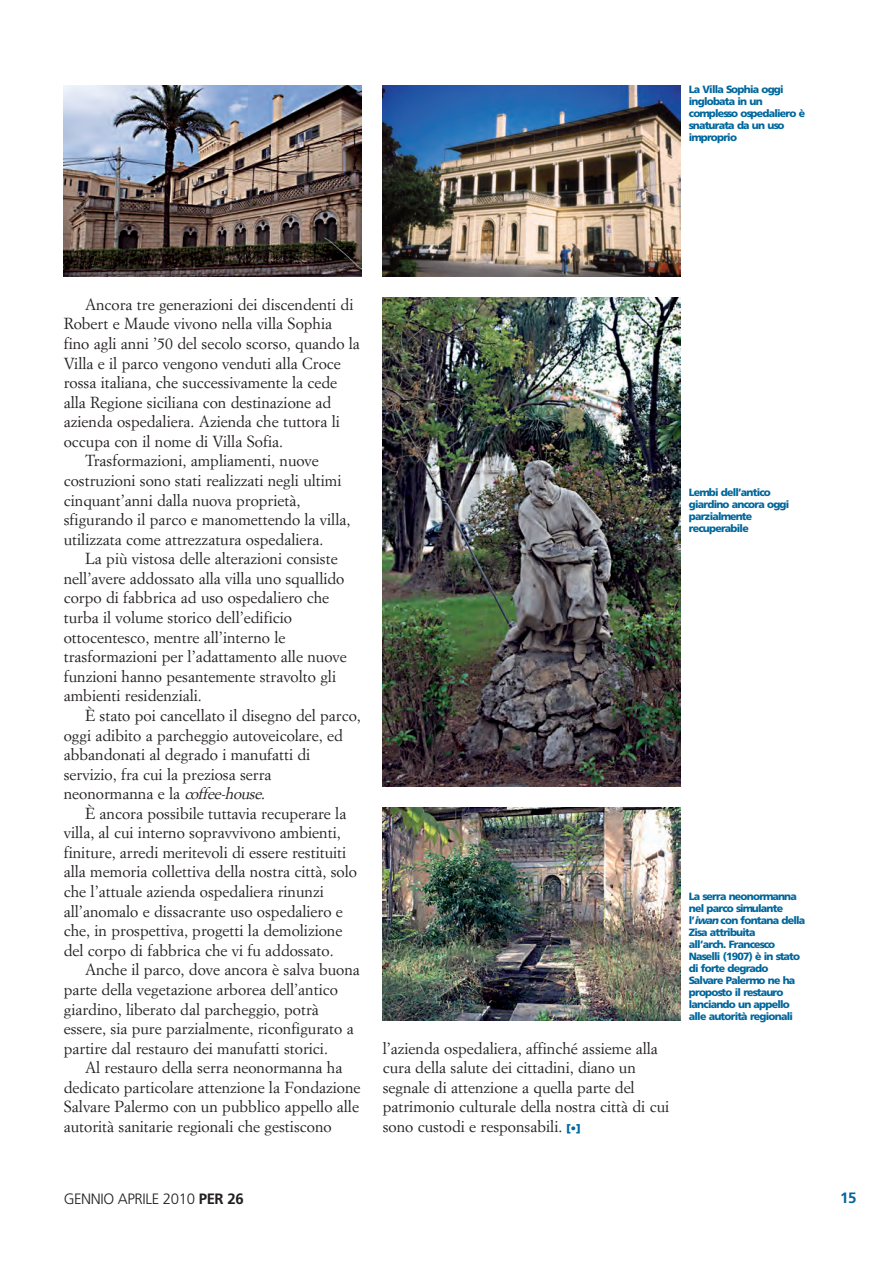
<style>
.page{position:relative;width:893px;height:1263px;background:#fff}
.page>*{position:absolute;margin:0;border:0;box-sizing:border-box;transform-origin:0 0}
.t1{font:15.75px/19.5px "Simoncini Garamond";color:#231f20}
.t2{font:300 15px "Frutiger";letter-spacing:-.03em;color:#231f20}
.t3{font:700 15px "Frutiger";color:#00679d}
.t4{font:900 10.5px/12px "Frutiger";letter-spacing:-.075em;color:#00679d}
.s1{font-style:italic}
.s2{font-family:"Frutiger";font-weight:900;font-size:10.5px;color:#00679d}
.s3{font-weight:700}
</style>
<div class="page">
<img style="left:64px;top:85px;width:297px;height:191px">
<img style="left:383px;top:85px;width:297px;height:191px">
<img style="left:383px;top:298px;width:297px;height:489px">
<img style="left:383px;top:808px;width:297px;height:212px">
<p class="t4" style="left:689px;top:84px;width:118px">La Villa Sophia oggi inglobata in un complesso ospedaliero è snaturata da un uso improprio</p>
<p class="t1" style="left:85px;top:296px;width:270px">Ancora tre generazioni dei discendenti di</p>
<p class="t1" style="left:64px;top:315px;width:270px">Robert e Maude vivono nella villa Sophia</p>
<p class="t1" style="left:64px;top:335px;width:298px">fino agli anni ’50 del secolo scorso, quando la</p>
<p class="t1" style="left:64px;top:354px;width:279px">Villa e il parco vengono venduti alla Croce</p>
<p class="t1" style="left:64px;top:374px;width:275px">rossa italiana, che successivamente la cede</p>
<p class="t1" style="left:64px;top:394px;width:269px">alla Regione siciliana con destinazione ad</p>
<p class="t1" style="left:64px;top:413px;width:278px">azienda ospedaliera. Azienda che tuttora li</p>
<p class="t1" style="left:64px;top:433px;width:221px">occupa con il nome di Villa Sofia.</p>
<p class="t1" style="left:85px;top:452px;width:235px">Trasformazioni, ampliamenti, nuove</p>
<p class="t1" style="left:64px;top:472px;width:279px">costruzioni sono stati realizzati negli ultimi</p>
<p class="t1" style="left:64px;top:491px;width:238px">cinquant’anni dalla nuova proprietà,</p>
<p class="t1" style="left:64px;top:511px;width:288px">sfigurando il parco e manomettendo la villa,</p>
<p class="t1" style="left:64px;top:531px;width:261px">utilizzata come attrezzatura ospedaliera.</p>
<p class="t1" style="left:85px;top:550px;width:254px">La più vistosa delle alterazioni consiste</p>
<p class="t1" style="left:64px;top:570px;width:282px">nell’avere addossato alla villa uno squallido</p>
<p class="t1" style="left:64px;top:589px;width:267px">corpo di fabbrica ad uso ospedaliero che</p>
<p class="t1" style="left:64px;top:609px;width:230px">turba il volume storico dell’edificio</p>
<p class="t1" style="left:64px;top:628px;width:223px">ottocentesco, mentre all’interno le</p>
<p class="t1" style="left:64px;top:648px;width:284px">trasformazioni per l’adattamento alle nuove</p>
<p class="t1" style="left:64px;top:668px;width:274px">funzioni hanno pesantemente stravolto gli</p>
<p class="t1" style="left:64px;top:687px;width:140px">ambienti residenziali.</p>
<p class="t1" style="left:85px;top:707px;width:277px">È stato poi cancellato il disegno del parco,</p>
<p class="t1" style="left:64px;top:726px;width:281px">oggi adibito a parcheggio autoveicolare, ed</p>
<p class="t1" style="left:64px;top:746px;width:248px">abbandonati al degrado i manufatti di</p>
<p class="t1" style="left:64px;top:766px;width:209px">servizio, fra cui la preziosa serra</p>
<p class="t1" style="left:64px;top:785px;width:203px">neonormanna e la <span class="s1">coffee-house</span>.</p>
<p class="t1" style="left:85px;top:805px;width:263px">È ancora possibile tuttavia recuperare la</p>
<p class="t1" style="left:64px;top:824px;width:278px">villa, al cui interno sopravvivono ambienti,</p>
<p class="t1" style="left:64px;top:844px;width:284px">finiture, arredi meritevoli di essere restituiti</p>
<p class="t1" style="left:64px;top:863px;width:295px">alla memoria collettiva della nostra città, solo</p>
<p class="t1" style="left:64px;top:883px;width:262px">che l’attuale azienda ospedaliera rinunzi</p>
<p class="t1" style="left:64px;top:902px;width:281px">all’anomalo e dissacrante uso ospedaliero e</p>
<p class="t1" style="left:64px;top:922px;width:280px">che, in prospettiva, progetti la demolizione</p>
<p class="t1" style="left:64px;top:942px;width:271px">del corpo di fabbrica che vi fu addossato.</p>
<p class="t1" style="left:85px;top:961px;width:276px">Anche il parco, dove ancora è salva buona</p>
<p class="t1" style="left:64px;top:981px;width:276px">parte della vegetazione arborea dell’antico</p>
<p class="t1" style="left:64px;top:1000px;width:257px">giardino, liberato dal parcheggio, potrà</p>
<p class="t1" style="left:64px;top:1020px;width:291px">essere, sia pure parzialmente, riconfigurato a</p>
<p class="t1" style="left:64px;top:1039px;width:266px">partire dal restauro dei manufatti storici.</p>
<p class="t1" style="left:85px;top:1059px;width:259px">Al restauro della serra neonormanna ha</p>
<p class="t1" style="left:64px;top:1079px;width:298px">dedicato particolare attenzione la Fondazione</p>
<p class="t1" style="left:64px;top:1098px;width:297px">Salvare Palermo con un pubblico appello alle</p>
<p class="t1" style="left:64px;top:1118px;width:269px">autorità sanitarie regionali che gestiscono</p>
<p class="t4" style="left:689px;top:487px;width:102px">Lembi dell’antico giardino ancora oggi parzialmente recuperabile</p>
<p class="t1" style="left:383px;top:1040px;width:288px">l’azienda ospedaliera, affinché assieme alla cura della salute dei cittadini, diano un segnale di attenzione a quella parte del patrimonio culturale della nostra città di cui sono custodi e responsabili. <span class="s2">[•]</span></p>
<p class="t4" style="left:689px;top:891px;width:118px">La serra neonormanna nel parco simulante l’<span class="s1">iwan</span>con fontana della<br>Zisa attribuita<br>all’arch. Francesco<br>Naselli (1907) è in stato di forte degrado<br>Salvare Palermo ne ha proposto il restauro lanciando un appello alle autorità regionali</p>
<p class="t2" style="left:64px;top:1192px;width:182px">GENNIO APRILE 2010 <span class="s3">PER 26</span></p>
<p class="t3" style="left:840px;top:1192px;width:18px">15</p>
</div>
